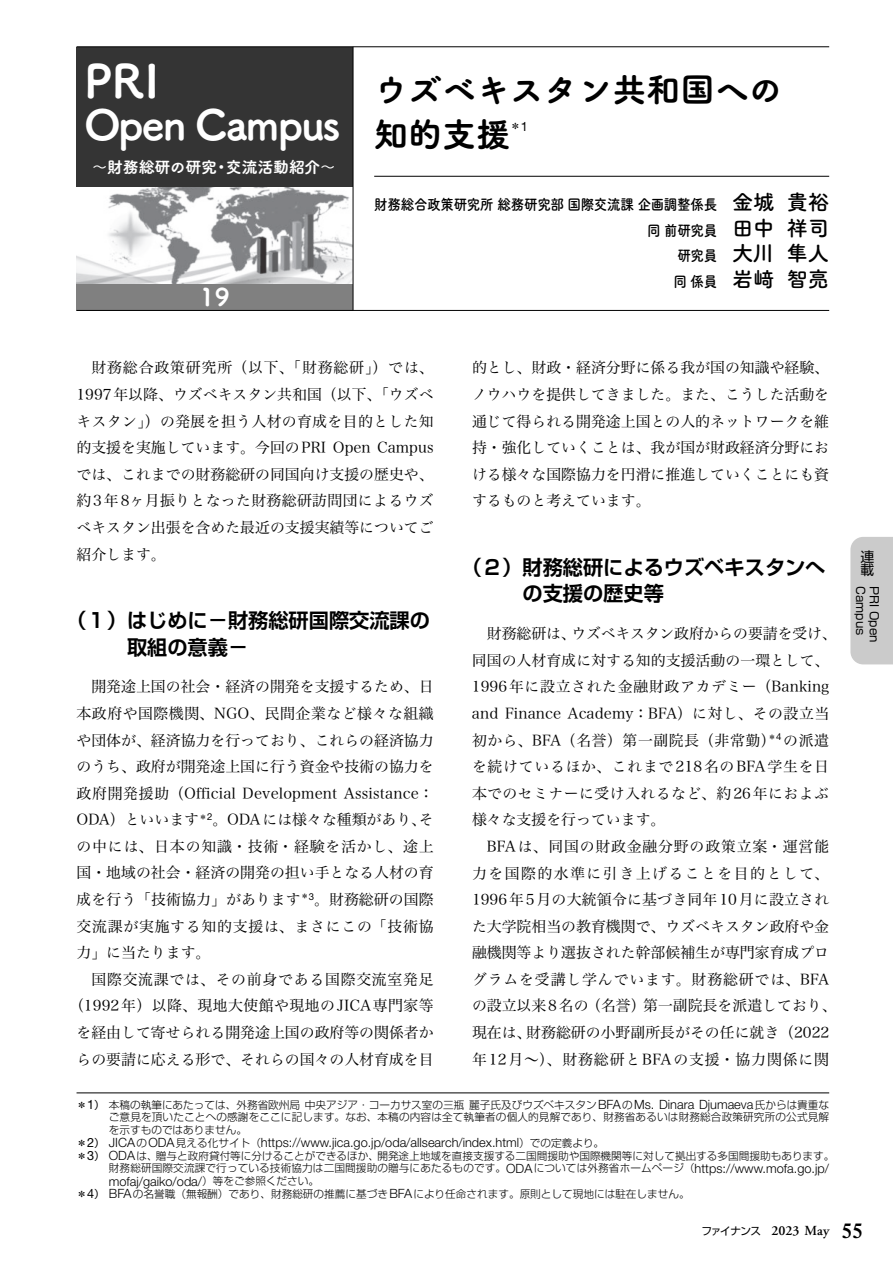
<style>
.page{position:relative;width:893px;height:1263px;background:#fff}
.page>*{position:absolute;margin:0;border:0;box-sizing:border-box;transform-origin:0 0}
.t1{font:45.75px "Tsuku A Rd Gothic Std E";color:#fff}
.t2{font:41.4px "Tsuku A Rd Gothic Std E";letter-spacing:-.045em;color:#fff}
.t3{font:34.05px/45.8px "Tsuku A Rd Gothic Std E";color:#000}
.t4{font:24.45px "Tsuku A Rd Gothic Std E";color:#fff}
.t5{font:21.3px/25.5px "Tsuku A Rd Gothic Std B";color:#000}
.t6{font:700 20.25px/26.5px "Shin Go Pr 6 N De";color:#000}
.t7{font:15.9px "Tsuku A Rd Gothic Std E";letter-spacing:-.015em;color:#fff}
.t8{font:14.85px/26.5px "Hiragino Serif Pr 6 N W3";letter-spacing:.005em;color:#000;text-align:justify}
.t9{font:14.85px/25.5px "Tsuku A Rd Gothic Std B";letter-spacing:-.02em;color:#000;text-align:right;scale:.91 1}
.t10{font:600 13.8px "Adobe Garamond Pro";color:#000}
.t11{font:13.8px/13.8px "Shin Go Pr 6 N";color:#000}
.t12{font:300 12.75px "Helvetica Neue LT Std";color:#000}
.t13{font:11.7px "Shin Go Pr 6 N";color:#000}
.t14{font:300 10.65px/12.8px "Shin Go Pr 6 N";color:#000;text-align:justify}
.t15{font:10.65px "Shin Go Pr 6 N";color:#000}
.s1{font-family:"Helvetica Neue LT Std";font-size:12.75px}
.s2{font-size:21.3px}
.s3{font-size:14.85px}
.s4{font-weight:400}
.s5{font-family:"Helvetica Neue LT Std";font-weight:400;font-size:12.75px}
.s6{font-family:"Shin Go Pr 6 N";font-weight:400;font-size:10.65px}
.s7{font-family:"Shin Go Pr 6 N";font-size:10.65px}
.s8{font-family:"Times LT Std";font-size:21.3px}
</style>
<div class="page">
<div style="left:77px;top:284px;width:276px;height:26px;background:#808080"></div>
<hr style="left:77px;top:310px;width:752px;height:1px;background:#000">
<img style="left:77px;top:186px;width:276px;height:98px">
<div style="left:77px;top:47px;width:276px;height:139px;background:#343434"></div>
<hr style="left:77px;top:47px;width:752px;height:1px;background:#000">
<hr style="left:353px;top:47px;width:1px;height:263px;background:#000">
<hr style="left:77px;top:1093px;width:752px;height:1px;background:#000">
<hr style="left:374px;top:176px;width:455px;height:1px;background:#000">
<div style="left:850px;top:537px;width:43px;height:127px;background:#cbcbcb"></div>
<h1 class="t1" style="left:84px;top:45px;width:77px">PRI</h1>
<h2 class="t2" style="left:84px;top:92px;width:258px">Open Campus</h2>
<p class="t7" style="left:92px;top:155px;width:245px">～財務総研の研究・交流活動紹介～</p>
<h3 class="t4" style="left:200px;top:278px;width:31px">19</h3>
<h3 class="t3" style="left:374px;top:64px;width:410px">ウズベキスタン共和国への知的支援</h3>
<p class="t15" style="left:510px;top:117px;width:19px">＊<span class="s1">1</span></p>
<p class="t9" style="left:374px;top:191px;width:502px">財務総合政策研究所 総務研究部 国際交流課 企画調整係長 <span class="s2">金城 貴裕</span>同 前研究員 <span class="s2">田中 祥司</span></p>
<h3 class="t5" style="left:673px;top:239px;width:157px"><span class="s3">研究員</span> 大川 隼人<span class="s3">同 係員</span> 岩嵜 智亮</h3>
<p class="t8" style="left:77px;top:353px;width:359px;text-indent:15px">財務総合政策研究所（以下、「財務総研」）では、1997年以降、ウズベキスタン共和国（以下、「ウズベキスタン」）の発展を担う人材の育成を目的とした知的支援を実施しています。今回のPRI Open Campusでは、これまでの財務総研の同国向け支援の歴史や、約3年8ヶ月振りとなった財務総研訪問団によるウズベキスタン出張を含めた最近の支援実績等についてご紹介します。<sup>＊</sup><sup>1</sup></p>
<p class="t8" style="left:472px;top:353px;width:359px">的とし、財政・経済分野に係る我が国の知識や経験、ノウハウを提供してきました。また、こうした活動を通じて得られる開発途上国との人的ネットワークを維持・強化していくことは、我が国が財政経済分野における様々な国際協力を円滑に推進していくことにも資するものと考えています。</p>
<h3 class="t6" style="left:522px;top:553px;width:304px;text-indent:-61px">（２）財務総研によるウズベキスタンへの支援の歴史等</h3>
<p class="t8" style="left:472px;top:619px;width:366px;text-align:left;text-indent:15px">財務総研は、ウズベキスタン政府からの要請を受け、同国の人材育成に対する知的支援活動の一環として、<br>1996年に設立された金融財政アカデミー（Banking and Finance Academy：BFA）に対し、その設立当初から、BFA（名誉）第一副院長（非常勤）<sup>＊</sup><sup>4</sup> の派遣を続けているほか、これまで218名のBFA学生を日本でのセミナーに受け入れるなど、約26年におよぶ様々な支援を行っています。</p>
<p class="t8" style="left:472px;top:832px;width:366px;text-align:center">BFAは、同国の財政金融分野の政策立案・運営能<br>力を国際的水準に引き上げることを目的として、<br>1996年5月の大統領令に基づき同年10月に設立された大学院相当の教育機関で、ウズベキスタン政府や金融機関等より選抜された幹部候補生が専門家育成プログラムを受講し学んでいます。財務総研では、BFAの設立以来8名の（名誉）第一副院長を派遣しており、現在は、財務総研の小野副所長がその任に就き（2022年12月～）、財務総研とBFAの支援・協力関係に関</p>
<h3 class="t6" style="left:127px;top:606px;width:304px;text-indent:-61px">（１）はじめに－財務総研国際交流課の取組の意義－</h3>
<p class="t8" style="left:77px;top:672px;width:359px;text-indent:15px">開発途上国の社会・経済の開発を支援するため、日本政府や国際機関、NGO、民間企業など様々な組織や団体が、経済協力を行っており、これらの経済協力のうち、政府が開発途上国に行う資金や技術の協力を政府開発援助（Official Development Assistance：ODA）といいます<sup>＊</sup><sup>2</sup>。ODAには様々な種類があり、その中には、日本の知識・技術・経験を活かし、途上国・地域の社会・経済の開発の担い手となる人材の育成を行う「技術協力」があります<sup>＊</sup><sup>3</sup>。財務総研の国際交流課が実施する知的支援は、まさにこの「技術協力」に当たります。</p>
<p class="t8" style="left:69px;top:964px;width:366px;text-align:right">国際交流課では、その前身である国際交流室発足（1992年）以降、現地大使館や現地のJICA専門家等を経由して寄せられる開発途上国の政府等の関係者からの要請に応える形で、それらの国々の人材育成を目</p>
<p class="t14" style="left:109px;top:1097px;width:722px;text-indent:-32px"><span class="s4">＊</span><span class="s5">1</span><span class="s4">）</span>本稿の執筆にあたっては、外務省欧州局中央アジア・コーカサス室の三瓶麗子氏及びウズベキスタン<span class="s1">BFA</span>の<span class="s1">Ms. Dinara Djumaeva</span>氏からは貴重なご意見を頂いたことへの感謝をここに記します。なお、本稿の内容は全て執筆者の個人的見解であり、財務省あるいは財務総合政策研究所の公式見解を示すものではありません。</p>
<p class="t12" style="left:77px;top:1135px;width:529px"><span class="s6">＊</span><span class="s4">2</span><span class="s6">）</span> JICA<span class="s7">の</span>ODA<span class="s7">見える化サイト（</span>https://www.jica.go.jp/oda/allsearch/index.html<span class="s7">）での定義より。</span></p>
<p class="t14" style="left:109px;top:1148px;width:727px;text-indent:-32px"><span class="s4">＊</span><span class="s5">3</span><span class="s4">）</span> <span class="s1">ODA</span>は、贈与と政府貸付等に分けることができるほか、開発途上地域を直接支援する二国間援助や国際機関等に対して拠出する多国間援助もあります。財務総研国際交流課で行っている技術協力は二国間援助の贈与にあたるものです。<span class="s1">ODA</span>については外務省ホームページ（<span class="s1">https://www.mofa.go.jp/</span></p>
<p class="t12" style="left:109px;top:1173px;width:212px">mofaj/gaiko/oda/<span class="s7">）等をご参照ください。</span></p>
<p class="t14" style="left:77px;top:1186px;width:615px"><span class="s4">＊</span><span class="s5">4</span><span class="s4">）</span> <span class="s1">BFA</span>の名誉職（無報酬）であり、財務総研の推薦に基づき<span class="s1">BFA</span>により任命されます。原則として現地には駐在しません。</p>
<p class="t11" style="left:860px;top:548px;width:15px">連載</p>
<p class="t13" style="left:870px;top:586px;width:51px;rotate:90deg">Campus</p>
<p class="t13" style="left:884px;top:586px;width:58px;rotate:90deg">PRI Open</p>
<p class="t10" style="left:701px;top:1223px;width:163px"><span class="s6">ファイナンス</span> 2023 May <span class="s8">55</span></p>
</div>
